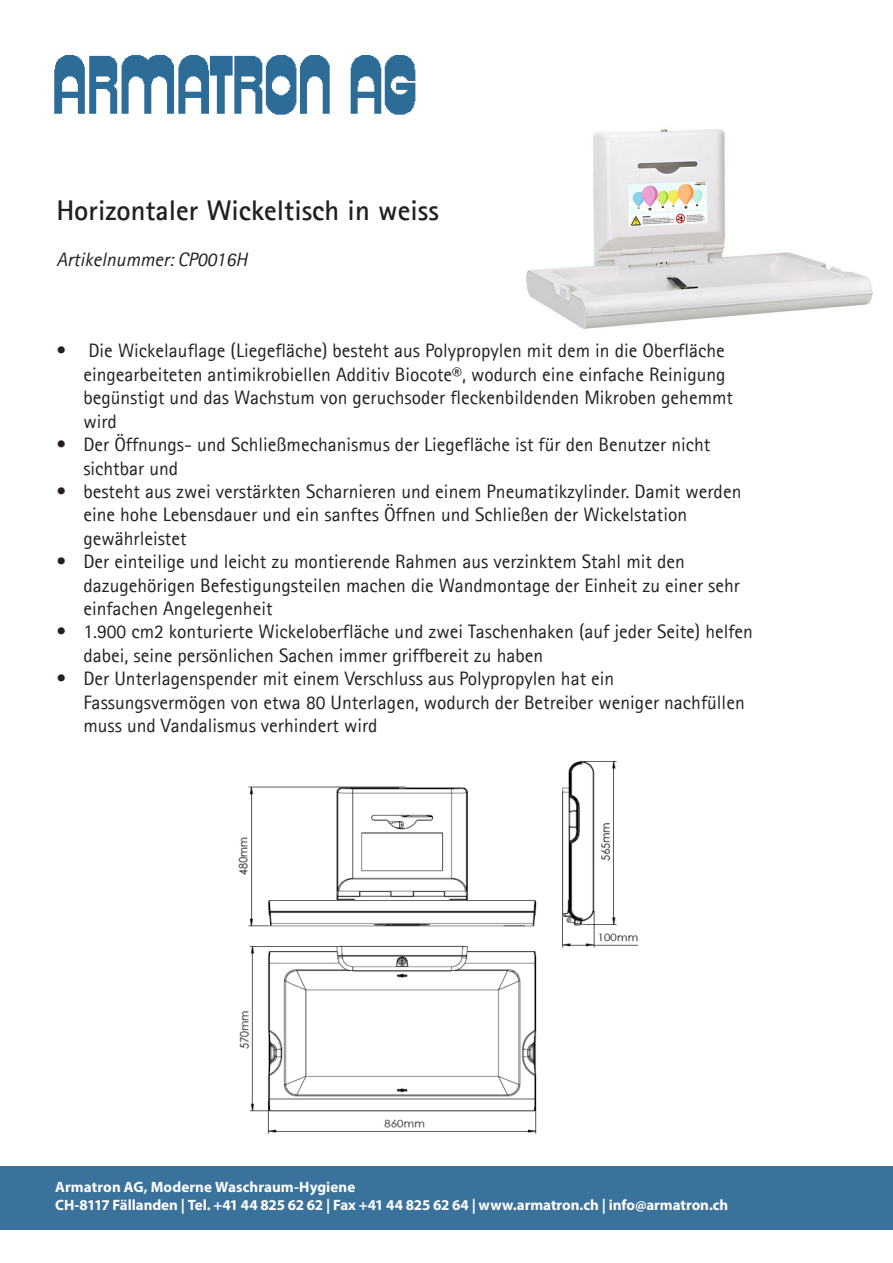
<style>
.page{position:relative;width:893px;height:1263px;background:#fff}
.page>*{position:absolute;margin:0;border:0;box-sizing:border-box;transform-origin:0 0}
.t1{font:700 28.5px "Agfa Rotis Sans Serif";color:#231f20}
.t2{font:19.5px/23.4px "Agfa Rotis Sans Serif";color:#231f20}
.t3{font:italic 19.5px "Agfa Rotis Sans Serif";color:#231f20}
.t4{font:700 15px/18px "Myriad Pro";letter-spacing:-.005em;color:#fff}
</style>
<div class="page">
<div style="left:0;top:1166px;width:893px;height:64px;background:#3a729c"></div>
<img style="left:54px;top:55px;width:362px;height:60px">
<img style="left:238px;top:760px;width:401px;height:374px">
<img style="left:526px;top:129px;width:347px;height:200px">
<p class="t1" style="left:56px;top:192px;width:384px">Horizontaler Wickeltisch in weiss</p>
<p class="t3" style="left:56px;top:248px;width:193px">Artikelnummer: CP0016H</p>
<p class="t2" style="left:83px;top:339px;width:651px;text-indent:-27px">• Die Wickelauflage (Liegefläche) besteht aus Polypropylen mit dem in die Oberfläche eingearbeiteten antimikrobiellen Additiv Biocote®, wodurch eine einfache Reinigung begünstigt und das Wachstum von geruchsoder fleckenbildenden Mikroben gehemmt wird</p>
<p class="t2" style="left:83px;top:433px;width:629px;text-indent:-27px">• Der Öffnungs- und Schließmechanismus der Liegefläche ist für den Benutzer nicht sichtbar und</p>
<p class="t2" style="left:83px;top:479px;width:660px;text-indent:-27px">• besteht aus zwei verstärkten Scharnieren und einem Pneumatikzylinder. Damit werden eine hohe Lebensdauer und ein sanftes Öffnen und Schließen der Wickelstation gewährleistet</p>
<p class="t2" style="left:83px;top:550px;width:658px;text-indent:-27px">• Der einteilige und leicht zu montierende Rahmen aus verzinktem Stahl mit den dazugehörigen Befestigungsteilen machen die Wandmontage der Einheit zu einer sehr einfachen Angelegenheit</p>
<p class="t2" style="left:83px;top:620px;width:671px;text-indent:-27px">• 1.900 cm2 konturierte Wickeloberfläche und zwei Taschenhaken (auf jeder Seite) helfen dabei, seine persönlichen Sachen immer griffbereit zu haben</p>
<p class="t2" style="left:83px;top:667px;width:663px;text-indent:-27px">• Der Unterlagenspender mit einem Verschluss aus Polypropylen hat ein<br>Fassungsvermögen von etwa 80 Unterlagen, wodurch der Betreiber weniger nachfüllen muss und Vandalismus verhindert wird</p>
<p class="t4" style="left:55px;top:1177px;width:675px">Armatron AG, Moderne Waschraum-Hygiene<br>CH-8117 Fällanden | Tel. +41 44 825 62 62 | Fax +41 44 825 62 64 | www.armatron.ch | info@armatron.ch</p>
</div>
